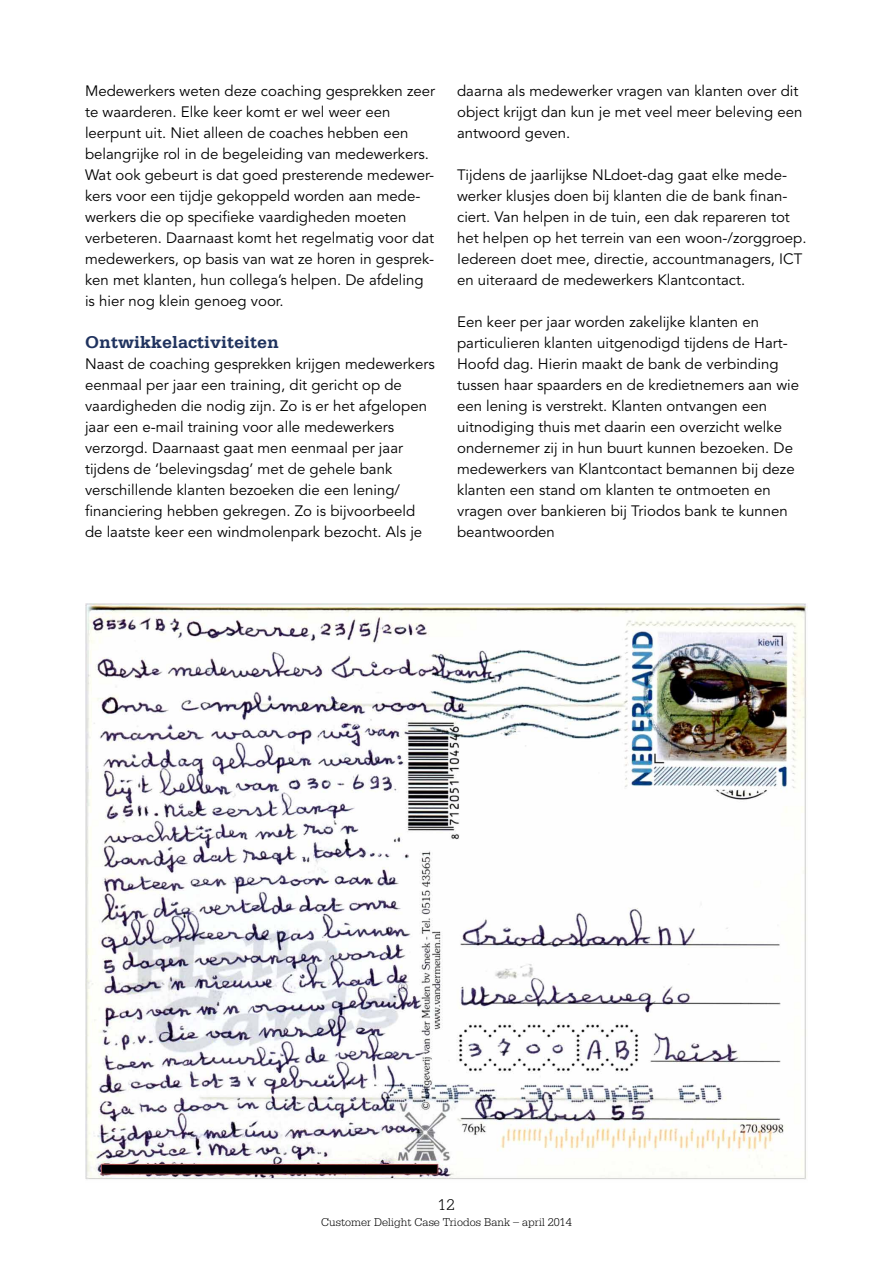
<style>
.page{position:relative;width:893px;height:1263px;background:#fff}
.page>*{position:absolute;margin:0;border:0;box-sizing:border-box;transform-origin:0 0}
.t1{font:700 18px "Serifa Std";color:#20335f}
.t2{font:300 16.5px "Serifa Std";color:#000}
.t3{font:15px/21px "Avenir LT Std";color:#000}
.t4{font:300 12px "Serifa Std";color:#000}
</style>
<div class="page">
<img style="left:85px;top:604px;width:723px;height:576px">
<p class="t3" style="left:85px;top:81px;width:352px">Medewerkers weten deze coaching gesprekken zeer te waarderen. Elke keer komt er wel weer een leerpunt uit. Niet alleen de coaches hebben een belangrijke rol in de begeleiding van medewerkers.<br>Wat ook gebeurt is dat goed presterende medewer&shy;kers voor een tijdje gekoppeld worden aan mede&shy;werkers die op specifieke vaardigheden moeten verbeteren. Daarnaast komt het regelmatig voor dat medewerkers, op basis van wat ze horen in gesprek&shy;ken met klanten, hun collega’s helpen. De afdeling is hier nog klein genoeg voor.</p>
<p class="t1" style="left:85px;top:332px;width:196px">Ontwikkelactiviteiten</p>
<p class="t3" style="left:85px;top:354px;width:351px">Naast de coaching gesprekken krijgen medewerkers eenmaal per jaar een training, dit gericht op de vaardigheden die nodig zijn. Zo is er het afgelopen jaar een e-mail training voor alle medewerkers verzorgd. Daarnaast gaat men eenmaal per jaar tijdens de ‘belevingsdag’ met de gehele bank verschillende klanten bezoeken die een lening/ financiering hebben gekregen. Zo is bijvoorbeeld de laatste keer een windmolenpark bezocht. Als je</p>
<p class="t3" style="left:457px;top:81px;width:347px">daarna als medewerker vragen van klanten over dit object krijgt dan kun je met veel meer beleving een antwoord geven.</p>
<p class="t3" style="left:457px;top:165px;width:351px">Tijdens de jaarlijkse NLdoet-dag gaat elke mede&shy;werker klusjes doen bij klanten die de bank finan&shy;ciert. Van helpen in de tuin, een dak repareren tot het helpen op het terrein van een woon-/zorggroep.<br>Iedereen doet mee, directie, accountmanagers, ICT en uiteraard de medewerkers Klantcontact.</p>
<p class="t3" style="left:457px;top:312px;width:343px">Een keer per jaar worden zakelijke klanten en particulieren klanten uitgenodigd tijdens de Hart-Hoofd dag. Hierin maakt de bank de verbinding tussen haar spaarders en de kredietnemers aan wie een lening is verstrekt. Klanten ontvangen een uitnodiging thuis met daarin een overzicht welke ondernemer zij in hun buurt kunnen bezoeken. De medewerkers van Klantcontact bemannen bij deze klanten een stand om klanten te ontmoeten en vragen over bankieren bij Triodos bank te kunnen beantwoorden</p>
<p class="t2" style="left:438px;top:1195px;width:18px">12</p>
<p class="t4" style="left:321px;top:1215px;width:252px">Customer Delight Case Triodos Bank – april 2014</p>
</div>
